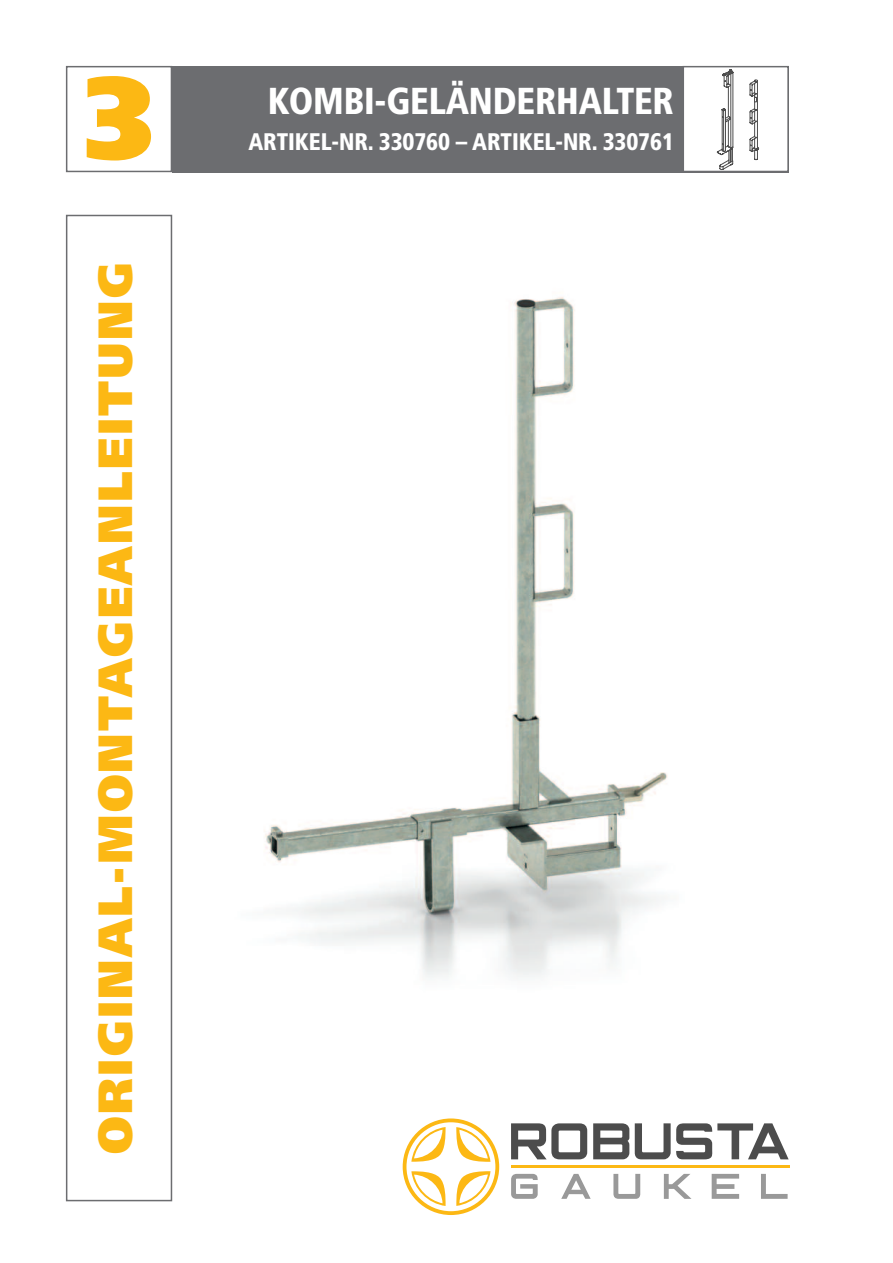
<style>
.page{position:relative;width:893px;height:1263px;background:#fff}
.page>*{position:absolute;margin:0;border:0;box-sizing:border-box;transform-origin:0 0}
.t1{font:900 117px "Frutiger";color:#fcb814}
.t2{font:900 48px "Frutiger";letter-spacing:.05em;color:#fcb814;scale:.96 1}
.t3{font:900 condensed 37.5px "Frutiger";letter-spacing:-.005em;color:#fff;scale:.96 1}
.t4{font:900 condensed 24px "Frutiger";letter-spacing:-.005em;color:#fff;scale:.96 1}
</style>
<div class="page">
<div style="left:66px;top:215px;width:106px;height:986px;border:2px solid #6c6d70"></div>
<div style="left:172px;top:66px;width:617px;height:106px;background:#6c6d70"></div>
<div style="left:66px;top:66px;width:106px;height:106px;border:2px solid #6c6d70"></div>
<div style="left:684px;top:67px;width:103px;height:104px;background:#fff"></div>
<svg style="left:717px;top:69px;width:16px;height:100px"></svg>
<svg style="left:749px;top:80px;width:10px;height:80px"></svg>
<div style="left:682px;top:66px;width:107px;height:106px;border:2px solid #6c6d70"></div>
<hr style="left:511px;top:1165px;width:278px;height:2px;background:#fcb814">
<svg style="left:593px;top:1123px;width:36px;height:36px"></svg>
<svg style="left:511px;top:1123px;width:76px;height:36px"></svg>
<svg style="left:635px;top:1123px;width:154px;height:36px"></svg>
<svg style="left:561px;top:1174px;width:30px;height:25px"></svg>
<svg style="left:613px;top:1174px;width:27px;height:25px"></svg>
<svg style="left:712px;top:1174px;width:27px;height:25px"></svg>
<svg style="left:761px;top:1174px;width:27px;height:25px"></svg>
<svg style="left:511px;top:1174px;width:27px;height:25px"></svg>
<svg style="left:664px;top:1174px;width:27px;height:25px"></svg>
<svg style="left:403px;top:1118px;width:96px;height:97px"></svg>
<img style="left:264px;top:297px;width:404px;height:682px">
<h1 class="t1" style="left:84px;top:71px;width:71px">3</h1>
<h2 class="t2" style="left:96px;top:1153px;width:930px;rotate:-90deg">ORIGINAL-MONTAGEANLEITUNG</h2>
<h3 class="t3" style="left:268px;top:86px;width:425px">KOMBI-GELÄNDERHALTER</h3>
<p class="t4" style="left:248px;top:132px;width:445px">ARTIKEL-NR. 330760 – ARTIKEL-NR. 330761</p>
</div>
